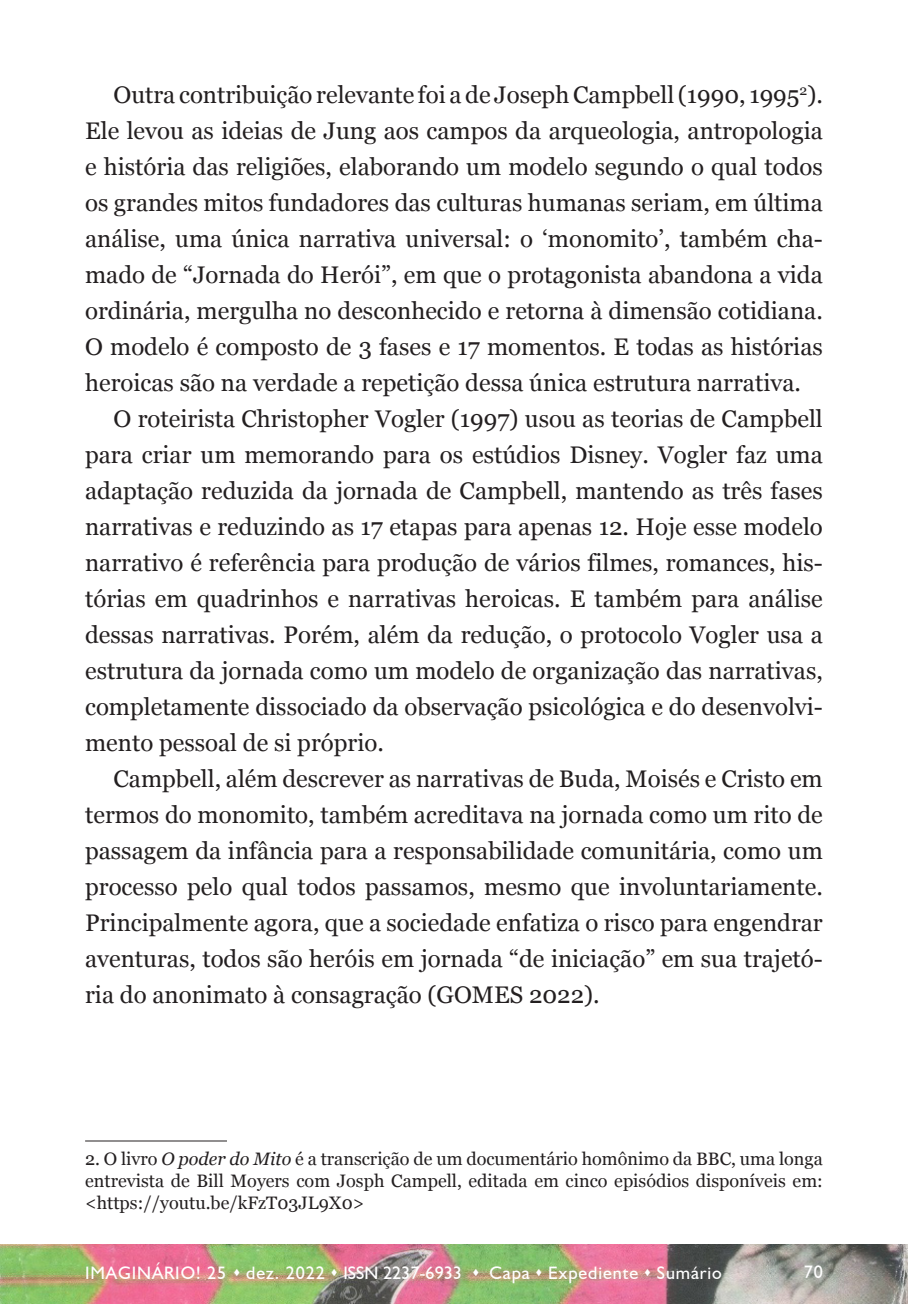
<style>
.page{position:relative;width:908px;height:1304px;background:#fff}
.page>*{position:absolute;margin:0;border:0;box-sizing:border-box;transform-origin:0 0}
.Corpo_de_texto{font:24px/36px "Georgia";color:#231f20;text-align:justify}
.t1{font:18px/22px "Georgia";color:#231f20;text-align:justify}
.t2{font:18px "Humanist 521 BT";letter-spacing:.05em;color:#fff}
.s1{font-style:italic}
</style>
<div class="page">
<img style="left:0;top:1245px;width:906px;height:59px">
<hr style="left:85px;top:1141px;width:142px;height:1px;background:#231f20">
<p class="Corpo_de_texto" style="left:85px;top:76px;width:739px;text-indent:28px">Outra contribuição relevante foi a de Joseph Campbell (1990, 1995<sup>2</sup>).<br>Ele levou as ideias de Jung aos campos da arqueologia, antropologia e história das religiões, elaborando um modelo segundo o qual todos os grandes mitos fundadores das culturas humanas seriam, em última análise, uma única narrativa universal: o ‘monomito’, também cha&shy;mado de “Jornada do Herói”, em que o protagonista abandona a vida ordinária, mergulha no desconhecido e retorna à dimensão cotidiana.<br>O modelo é composto de 3 fases e 17 momentos. E todas as histórias heroicas são na verdade a repetição dessa única estrutura narrativa.</p>
<p class="Corpo_de_texto" style="left:85px;top:400px;width:739px;text-indent:28px">O roteirista Christopher Vogler (1997) usou as teorias de Campbell para criar um memorando para os estúdios Disney. Vogler faz uma adaptação reduzida da jornada de Campbell, mantendo as três fases narrativas e reduzindo as 17 etapas para apenas 12. Hoje esse modelo narrativo é referência para produção de vários filmes, romances, his&shy;tórias em quadrinhos e narrativas heroicas. E também para análise dessas narrativas. Porém, além da redução, o protocolo Vogler usa a estrutura da jornada como um modelo de organização das narrativas, completamente dissociado da observação psicológica e do desenvolvi&shy;mento pessoal de si próprio.</p>
<p class="Corpo_de_texto" style="left:85px;top:760px;width:739px;text-indent:28px">Campbell, além descrever as narrativas de Buda, Moisés e Cristo em termos do monomito, também acreditava na jornada como um rito de passagem da infância para a responsabilidade comunitária, como um processo pelo qual todos passamos, mesmo que involuntariamente.<br>Principalmente agora, que a sociedade enfatiza o risco para engendrar aventuras, todos são heróis em jornada “de iniciação” em sua trajetó&shy;ria do anonimato à consagração (GOMES 2022).</p>
<p class="t1" style="left:85px;top:1147px;width:739px">2. O livro <span class="s1">O poder do Mito</span> é a transcrição de um documentário homônimo da BBC, uma longa entrevista de Bill Moyers com Josph Campell, editada em cinco episódios disponíveis em: &lt;https://youtu.be/kFzT03JL9X0&gt;</p>
<p class="t2" style="left:85px;top:1261px;width:638px">IMAGINÁRIO! 25 ▲ dez. 2022 ▲ ISSN 2237-6933 ▲ Capa ▲ Expediente ▲ Sumário</p>
<p class="t2" style="left:803px;top:1261px;width:21px">70</p>
</div>
